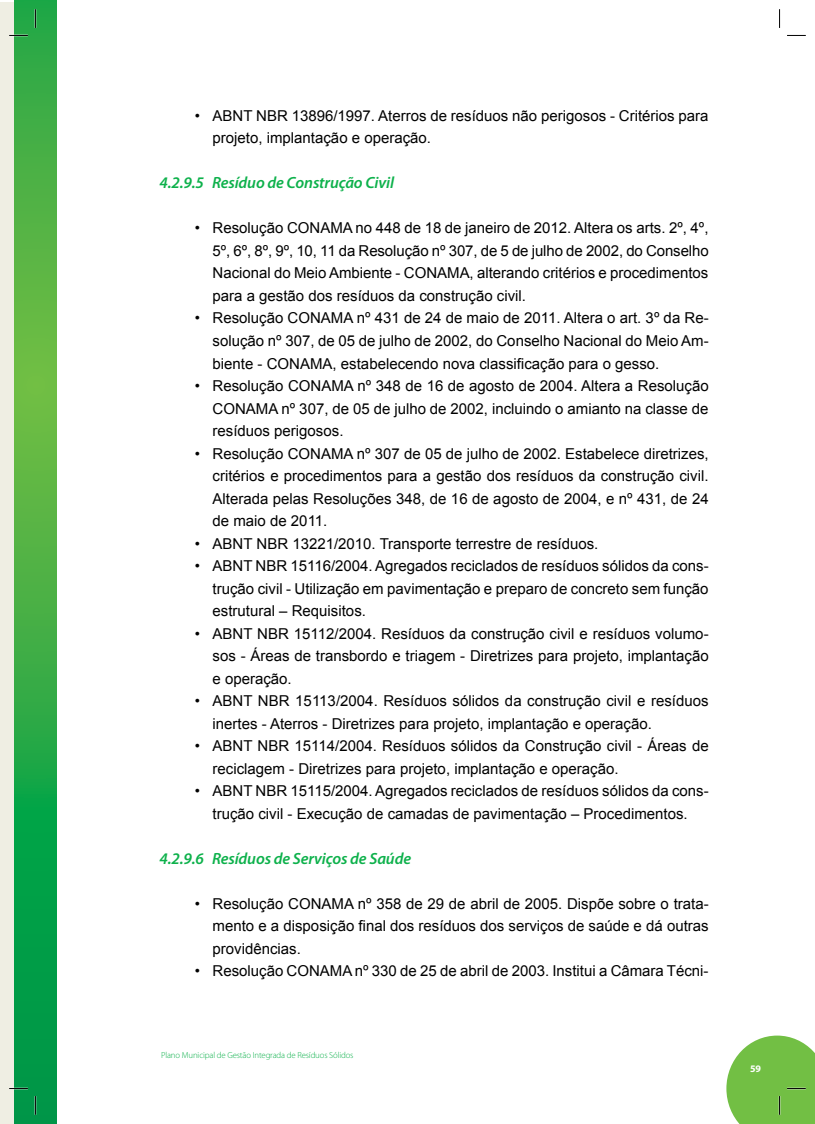
<style>
.page{position:relative;width:815px;height:1124px;background:#fff}
.page>*{position:absolute;margin:0;border:0;box-sizing:border-box;transform-origin:0 0}
.t1{font:italic 600 16.25px "Myriad Pro";letter-spacing:-.01em;color:#0db14b}
.t2{font:15px/22.5px "Arial";color:#000;text-align:justify}
.t3{font:700 10px "Myriad Pro";color:#fff}
.t4{font:300 8.75px "Myriad Pro";letter-spacing:-.015em;color:#0db14b}
</style>
<div class="page">
<div style="left:0;top:2px;width:35px;height:1121px;background:#efeee3"></div>
<svg style="left:14px;top:0;width:43px;height:1123px;background:#34ab45"></svg>
<svg style="left:9px;top:35px;width:19px;height:1px"></svg>
<svg style="left:787px;top:35px;width:19px;height:1px"></svg>
<svg style="left:9px;top:1087px;width:19px;height:2px"></svg>
<svg style="left:35px;top:9px;width:1px;height:19px"></svg>
<svg style="left:35px;top:1095px;width:1px;height:19px"></svg>
<svg style="left:779px;top:9px;width:1px;height:19px"></svg>
<svg style="left:726px;top:1035px;width:89px;height:88px;background:#83c65c"></svg>
<p class="t2" style="left:213px;top:104px;width:498px;text-indent:-18px">• ABNT NBR 13896/1997. Aterros de resíduos não perigosos - Critérios para projeto, implantação e operação.</p>
<p class="t1" style="left:159px;top:174px;width:236px">4.2.9.5 Resíduo de Construção Civil</p>
<p class="t2" style="left:213px;top:217px;width:498px;text-indent:-18px">• Resolução CONAMA no 448 de 18 de janeiro de 2012. Altera os arts. 2º, 4º, 5º, 6º, 8º, 9º, 10, 11 da Resolução nº 307, de 5 de julho de 2002, do Conselho Nacional do Meio Ambiente - CONAMA, alterando critérios e procedimentos para a gestão dos resíduos da construção civil.</p>
<p class="t2" style="left:213px;top:307px;width:498px;text-indent:-18px">• Resolução CONAMA nº 431 de 24 de maio de 2011. Altera o art. 3º da Re&shy;solução nº 307, de 05 de julho de 2002, do Conselho Nacional do Meio Am&shy;biente - CONAMA, estabelecendo nova classificação para o gesso.</p>
<p class="t2" style="left:213px;top:374px;width:498px;text-indent:-18px">• Resolução CONAMA nº 348 de 16 de agosto de 2004. Altera a Resolução CONAMA nº 307, de 05 de julho de 2002, incluindo o amianto na classe de resíduos perigosos.</p>
<p class="t2" style="left:213px;top:442px;width:498px;text-indent:-18px">• Resolução CONAMA nº 307 de 05 de julho de 2002. Estabelece diretrizes, critérios e procedimentos para a gestão dos resíduos da construção civil.<br>Alterada pelas Resoluções 348, de 16 de agosto de 2004, e nº 431, de 24 de maio de 2011.</p>
<p class="t2" style="left:195px;top:532px;width:405px">• ABNT NBR 13221/2010. Transporte terrestre de resíduos.</p>
<p class="t2" style="left:213px;top:554px;width:498px;text-indent:-18px">• ABNT NBR 15116/2004. Agregados reciclados de resíduos sólidos da cons&shy;trução civil - Utilização em pavimentação e preparo de concreto sem função estrutural – Requisitos.</p>
<p class="t2" style="left:213px;top:622px;width:498px;text-indent:-18px">• ABNT NBR 15112/2004. Resíduos da construção civil e resíduos volumo&shy;sos - Áreas de transbordo e triagem - Diretrizes para projeto, implantação e operação.</p>
<p class="t2" style="left:213px;top:689px;width:498px;text-indent:-18px">• ABNT NBR 15113/2004. Resíduos sólidos da construção civil e resíduos inertes - Aterros - Diretrizes para projeto, implantação e operação.</p>
<p class="t2" style="left:213px;top:734px;width:498px;text-indent:-18px">• ABNT NBR 15114/2004. Resíduos sólidos da Construção civil - Áreas de reciclagem - Diretrizes para projeto, implantação e operação.</p>
<p class="t2" style="left:195px;top:779px;width:515px;text-align:center">• ABNT NBR 15115/2004. Agregados reciclados de resíduos sólidos da cons&shy;trução civil - Execução de camadas de pavimentação – Procedimentos.</p>
<p class="t1" style="left:159px;top:849px;width:253px">4.2.9.6 Resíduos de Serviços de Saúde</p>
<p class="t2" style="left:213px;top:892px;width:498px;text-indent:-18px">• Resolução CONAMA nº 358 de 29 de abril de 2005. Dispõe sobre o trata&shy;mento e a disposição final dos resíduos dos serviços de saúde e dá outras providências.</p>
<p class="t2" style="left:195px;top:959px;width:515px">• Resolução CONAMA nº 330 de 25 de abril de 2003. Institui a Câmara Técni-</p>
<p class="t4" style="left:161px;top:1050px;width:194px">Plano Municipal de Gestão Integrada de Resíduos Sólidos</p>
<p class="t3" style="left:750px;top:1062px;width:12px">59</p>
</div>
